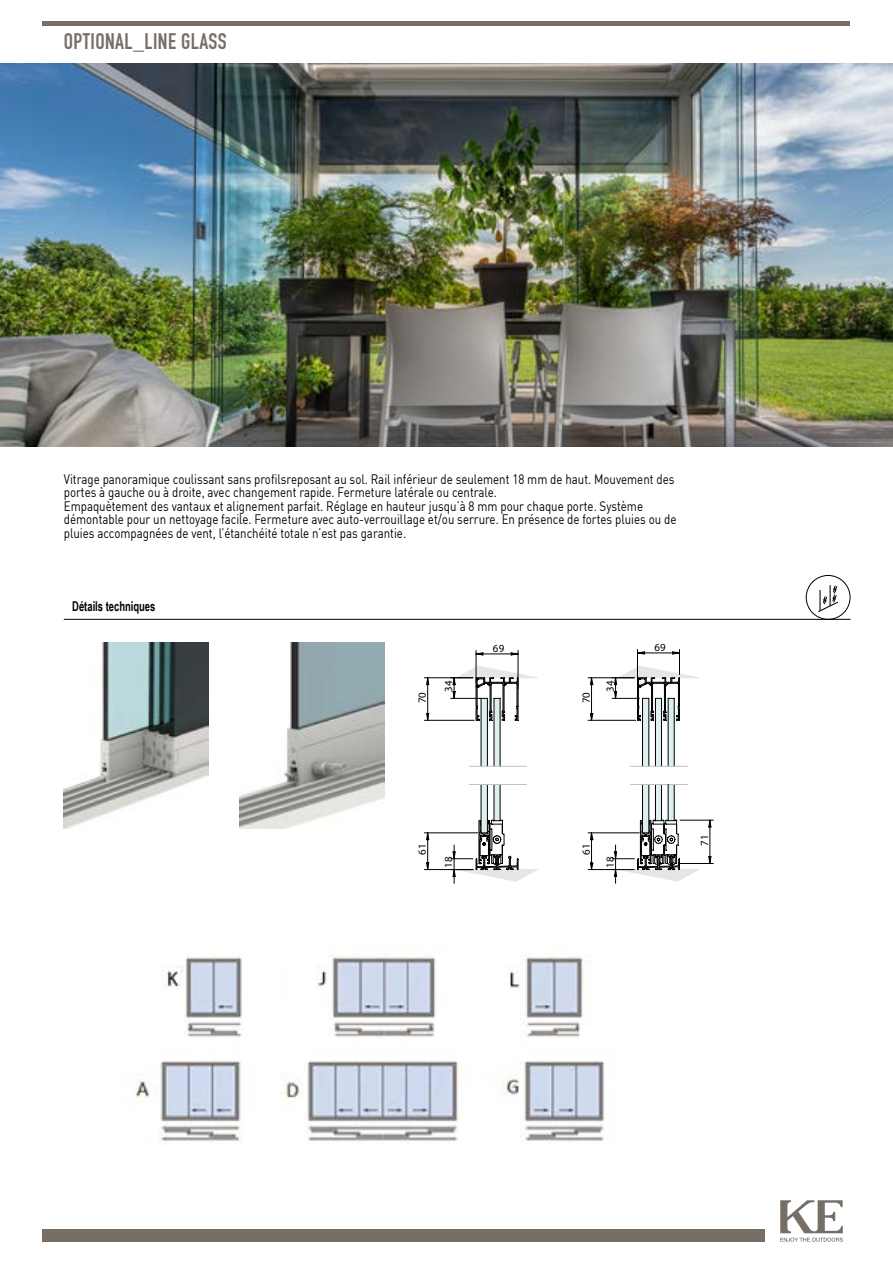
<style>
.page{position:relative;width:893px;height:1263px;background:#fff}
.page>*{position:absolute;margin:0;border:0;box-sizing:border-box;transform-origin:0 0}
.t1{font:22.2px "DIN Engschrift Std";letter-spacing:.02em;color:#776f66}
.t2{font:13.5px/13.5px "DIN";color:#000;scale:.85 1}
.t3{font:700 13.5px "Arial Narrow";color:#000;scale:.85 1}
.t4{font:10.95px "Myriad Pro";letter-spacing:.015em;color:#020203}
</style>
<div class="page">
<div style="left:43px;top:1229px;width:722px;height:13px;background:#776f66"></div>
<svg style="left:780px;top:1200px;width:63px;height:42px"></svg>
<div style="left:806px;top:575px;width:44px;height:45px;border:1px solid #000;border-radius:50%"></div>
<svg style="left:818px;top:585px;width:20px;height:27px"></svg>
<hr style="left:64px;top:619px;width:786px;height:1px;background:#000">
<hr style="left:424px;top:832px;width:54px;height:1px;background:#020203">
<hr style="left:424px;top:869px;width:49px;height:1px;background:#020203">
<svg style="left:426px;top:832px;width:3px;height:8px"></svg>
<svg style="left:426px;top:862px;width:3px;height:8px"></svg>
<hr style="left:427px;top:833px;width:1px;height:36px;background:#020203">
<hr style="left:454px;top:845px;width:1px;height:38px;background:#020203">
<hr style="left:476px;top:650px;width:1px;height:33px;background:#020203">
<hr style="left:518px;top:650px;width:1px;height:39px;background:#020203">
<svg style="left:475px;top:652px;width:8px;height:4px"></svg>
<svg style="left:511px;top:652px;width:8px;height:4px"></svg>
<hr style="left:476px;top:654px;width:42px;height:1px;background:#020203">
<svg style="left:451px;top:666px;width:87px;height:216px"></svg>
<hr style="left:424px;top:720px;width:50px;height:1px;background:#020203">
<hr style="left:424px;top:677px;width:49px;height:1px;background:#020203">
<svg style="left:426px;top:713px;width:3px;height:8px"></svg>
<svg style="left:426px;top:677px;width:3px;height:8px"></svg>
<hr style="left:427px;top:678px;width:1px;height:42px;background:#020203">
<hr style="left:615px;top:845px;width:1px;height:38px;background:#020203">
<hr style="left:680px;top:863px;width:33px;height:1px;background:#020203">
<hr style="left:680px;top:820px;width:33px;height:1px;background:#020203">
<svg style="left:708px;top:856px;width:4px;height:7px"></svg>
<svg style="left:708px;top:819px;width:4px;height:9px"></svg>
<hr style="left:710px;top:820px;width:1px;height:43px;background:#020203">
<svg style="left:588px;top:649px;width:111px;height:233px"></svg>
<hr style="left:591px;top:833px;width:1px;height:36px;background:#020203">
<img style="left:135px;top:953px;width:470px;height:190px">
<img style="left:64px;top:642px;width:145px;height:186px">
<img style="left:240px;top:642px;width:145px;height:186px">
<img style="left:0;top:64px;width:893px;height:382px">
<div style="left:43px;top:21px;width:807px;height:5px;background:#776f66"></div>
<h1 class="t1" style="left:64px;top:28px;width:165px">OPTIONAL_LINE GLASS</h1>
<p class="t2" style="left:64px;top:472px;width:722px">Vitrage panoramique coulissant sans profilsreposant au sol. Rail inférieur de seulement 18 mm de haut. Mouvement des portes à gauche ou à droite, avec changement rapide. Fermeture latérale ou centrale.<br>Empaquètement des vantaux et alignement parfait. Réglage en hauteur jusqu’à 8 mm pour chaque porte. Système démontable pour un nettoyage facile. Fermeture avec auto-verrouillage et/ou serrure. En présence de fortes pluies ou de pluies accompagnées de vent, l’étanchéité totale n’est pas garantie.</p>
<p class="t3" style="left:72px;top:596px;width:99px">Détails techniques</p>
<p class="t4" style="left:415px;top:703px;width:13px;rotate:-90deg">70</p>
<p class="t4" style="left:442px;top:692px;width:13px;rotate:-90deg">34</p>
<p class="t4" style="left:493px;top:642px;width:13px">69</p>
<p class="t4" style="left:579px;top:703px;width:13px;rotate:-90deg">70</p>
<p class="t4" style="left:603px;top:692px;width:13px;rotate:-90deg">34</p>
<p class="t4" style="left:654px;top:641px;width:13px">69</p>
<p class="t4" style="left:415px;top:855px;width:13px;rotate:-90deg">61</p>
<p class="t4" style="left:442px;top:868px;width:13px;rotate:-90deg">18</p>
<p class="t4" style="left:579px;top:855px;width:13px;rotate:-90deg">61</p>
<p class="t4" style="left:603px;top:868px;width:13px;rotate:-90deg">18</p>
<p class="t4" style="left:698px;top:845px;width:13px;rotate:-90deg">71</p>
</div>
